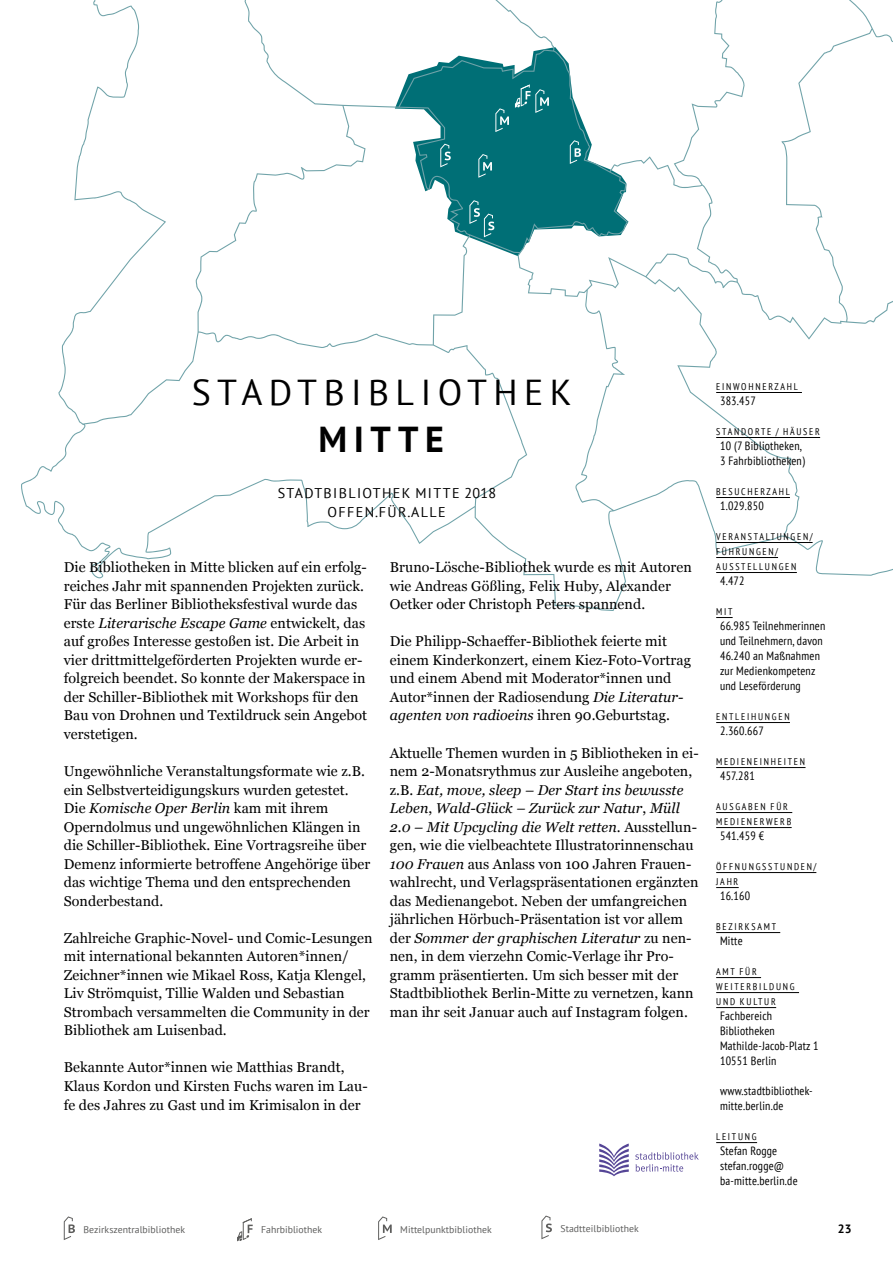
<style>
.page{position:relative;width:893px;height:1263px;background:#fff}
.page>*{position:absolute;margin:0;border:0;box-sizing:border-box;transform-origin:0 0}
.t1{font:36px "PT Sans";letter-spacing:.18em;color:#000}
.t2{font:700 36px "PT Sans";letter-spacing:.18em;color:#000}
.t3{font:14.25px/18.5px "Georgia";letter-spacing:.005em;color:#000}
.t4{font:14.1px/18.6px "PT Sans";letter-spacing:.1em;color:#000;text-align:center}
.t5{font:condensed 12px/15px "PT Sans";letter-spacing:.02em;color:#000}
.t6{font:700 12px "PT Sans";color:#000}
.t7{font:condensed 9.75px/15px "PT Sans";letter-spacing:.18em;color:#000}
.t8{font:9.75px "PT Sans";letter-spacing:.005em;color:#5c5c5b}
.s1{font-style:italic}
</style>
<div class="page">
<svg style="left:21px;top:0;width:872px;height:611px"></svg>
<svg style="left:570px;top:140px;width:11px;height:24px"></svg>
<svg style="left:440px;top:144px;width:11px;height:23px"></svg>
<svg style="left:469px;top:200px;width:25px;height:37px"></svg>
<svg style="left:478px;top:154px;width:14px;height:24px"></svg>
<svg style="left:495px;top:108px;width:14px;height:24px"></svg>
<svg style="left:515px;top:85px;width:34px;height:28px"></svg>
<hr style="left:716px;top:392px;width:86px;height:1px;background:#000">
<hr style="left:716px;top:437px;width:104px;height:1px;background:#000">
<hr style="left:716px;top:497px;width:74px;height:1px;background:#000">
<hr style="left:716px;top:542px;width:97px;height:1px;background:#000">
<hr style="left:716px;top:557px;width:62px;height:1px;background:#000">
<hr style="left:716px;top:572px;width:81px;height:1px;background:#000">
<svg style="left:716px;top:617px;width:17px;height:1px"></svg>
<hr style="left:716px;top:722px;width:74px;height:1px;background:#000">
<hr style="left:716px;top:767px;width:89px;height:1px;background:#000">
<hr style="left:716px;top:812px;width:76px;height:1px;background:#000">
<hr style="left:716px;top:827px;width:76px;height:1px;background:#000">
<hr style="left:716px;top:872px;width:100px;height:1px;background:#000">
<svg style="left:716px;top:887px;width:23px;height:1px"></svg>
<hr style="left:716px;top:932px;width:64px;height:1px;background:#000">
<hr style="left:716px;top:977px;width:45px;height:1px;background:#000">
<hr style="left:716px;top:992px;width:83px;height:1px;background:#000">
<hr style="left:716px;top:1007px;width:60px;height:1px;background:#000">
<hr style="left:716px;top:1142px;width:41px;height:1px;background:#000">
<svg style="left:541px;top:1215px;width:11px;height:24px"></svg>
<svg style="left:64px;top:1216px;width:11px;height:24px"></svg>
<svg style="left:378px;top:1216px;width:14px;height:24px"></svg>
<svg style="left:237px;top:1218px;width:16px;height:23px"></svg>
<svg style="left:599px;top:1143px;width:30px;height:33px"></svg>
<svg style="left:635px;top:1152px;width:64px;height:19px"></svg>
<h1 class="t1" style="left:192px;top:370px;width:382px">STADTBIBLIOTHEK</h1>
<h1 class="t2" style="left:319px;top:416px;width:127px">MITTE</h1>
<p class="t4" style="left:278px;top:483px;width:220px">STADTBIBLIOTHEK MITTE 2018<br>OFFEN.FÜR.ALLE</p>
<p class="t3" style="left:64px;top:558px;width:305px">Die Bibliotheken in Mitte blicken auf ein erfolg&shy;reiches Jahr mit spannenden Projekten zurück.<br>Für das Berliner Bibliotheksfestival wurde das erste <span class="s1">Literarische Escape Game</span> entwickelt, das auf großes Interesse gestoßen ist. Die Arbeit in vier drittmittelgeförderten Projekten wurde er&shy;folgreich beendet. So konnte der Makerspace in der Schiller-Bibliothek mit Workshops für den Bau von Drohnen und Textildruck sein Angebot verstetigen.</p>
<p class="t3" style="left:64px;top:762px;width:308px">Ungewöhnliche Veranstaltungsformate wie z.B. ein Selbstverteidigungskurs wurden getestet.<br>Die <span class="s1">Komische Oper Berlin</span> kam mit ihrem Operndolmus und ungewöhnlichen Klängen in die Schiller-Bibliothek. Eine Vortragsreihe über Demenz informierte betroffene Angehörige über das wichtige Thema und den entsprechenden Sonderbestand.</p>
<p class="t3" style="left:64px;top:928px;width:310px">Zahlreiche Graphic-Novel- und Comic-Lesungen mit international bekannten Autoren*innen/ Zeichner*innen wie Mikael Ross, Katja Klengel, Liv Strömquist, Tillie Walden und Sebastian Strombach versammelten die Community in der Bibliothek am Luisenbad.</p>
<p class="t3" style="left:64px;top:1058px;width:305px">Bekannte Autor*innen wie Matthias Brandt,<br>Klaus Kordon und Kirsten Fuchs waren im Lau&shy;fe des Jahres zu Gast und im Krimisalon in der</p>
<p class="t3" style="left:390px;top:558px;width:303px">Bruno-Lösche-Bibliothek wurde es mit Autoren wie Andreas Gößling, Felix Huby, Alexander<br>Oetker oder Christoph Peters spannend.</p>
<p class="t3" style="left:390px;top:632px;width:303px">Die Philipp-Schaeffer-Bibliothek feierte mit einem Kinderkonzert, einem Kiez-Foto-Vortrag und einem Abend mit Moderator*innen und Autor*innen der Radiosendung <span class="s1">Die Literatur&shy;agenten von radioeins</span> ihren 90.Geburtstag.</p>
<p class="t3" style="left:390px;top:743px;width:310px">Aktuelle Themen wurden in 5 Bibliotheken in ei&shy;nem 2-Monatsrythmus zur Ausleihe angeboten, z.B. <span class="s1">Eat, move, sleep – Der Start ins bewusste Leben</span>, <span class="s1">Wald-Glück – Zurück zur Natur</span>, <span class="s1">Müll 2.0 – Mit Upcycling die Welt retten</span>. Ausstellun&shy;gen, wie die vielbeachtete Illustratorinnenschau <span class="s1">100 Frauen</span> aus Anlass von 100 Jahren Frauen&shy;wahlrecht, und Verlagspräsentationen ergänzten das Medienangebot. Neben der umfangreichen jährlichen Hörbuch-Präsentation ist vor allem der <span class="s1">Sommer der graphischen Literatur</span> zu nen&shy;nen, in dem vierzehn Comic-Verlage ihr Pro&shy;gramm präsentierten. Um sich besser mit der Stadtbibliothek Berlin-Mitte zu vernetzen, kann man ihr seit Januar auch auf Instagram folgen.</p>
<p class="t7" style="left:716px;top:378px;width:83px">EINWOHNERZAHL</p>
<p class="t5" style="left:720px;top:392px;width:37px">383.457</p>
<p class="t7" style="left:716px;top:423px;width:105px">STANDORTE / HÄUSER</p>
<p class="t5" style="left:720px;top:437px;width:86px">10 (7 Bibliotheken,<br>3 Fahrbibliotheken)</p>
<p class="t7" style="left:716px;top:483px;width:75px">BESUCHERZAHL</p>
<p class="t5" style="left:720px;top:497px;width:45px">1.029.850</p>
<p class="t7" style="left:716px;top:528px;width:98px">VERANSTALTUNGEN/<br>FÜHRUNGEN/<br>AUSSTELLUNGEN</p>
<p class="t5" style="left:720px;top:572px;width:26px">4.472</p>
<p class="t7" style="left:716px;top:603px;width:18px">MIT</p>
<p class="t5" style="left:720px;top:617px;width:107px">66.985 Teilnehmerinnen und Teilnehmern, davon<br>46.240 an Maßnahmen zur Medienkompetenz und Leseförderung</p>
<p class="t7" style="left:716px;top:708px;width:75px">ENTLEIHUNGEN</p>
<p class="t5" style="left:720px;top:722px;width:45px">2.360.667</p>
<p class="t7" style="left:716px;top:753px;width:90px">MEDIENEINHEITEN</p>
<p class="t5" style="left:720px;top:767px;width:36px">457.281</p>
<p class="t7" style="left:716px;top:798px;width:77px">AUSGABEN FÜR<br>MEDIENERWERB</p>
<p class="t5" style="left:720px;top:827px;width:46px">541.459 €</p>
<p class="t7" style="left:716px;top:858px;width:102px">ÖFFNUNGSSTUNDEN/<br>JAHR</p>
<p class="t5" style="left:720px;top:887px;width:32px">16.160</p>
<p class="t7" style="left:716px;top:918px;width:61px">BEZIRKSAMT</p>
<p class="t5" style="left:720px;top:932px;width:24px">Mitte</p>
<p class="t7" style="left:716px;top:963px;width:80px">AMT FÜR<br>WEITERBILDUNG<br>UND KULTUR</p>
<p class="t5" style="left:720px;top:1007px;width:100px">Fachbereich<br>Bibliotheken<br>Mathilde-Jacob-Platz 1<br>10551 Berlin</p>
<p class="t5" style="left:720px;top:1082px;width:94px">www.stadtbibliothek&shy;mitte.berlin.de</p>
<p class="t7" style="left:716px;top:1128px;width:42px">LEITUNG</p>
<p class="t5" style="left:720px;top:1142px;width:79px">Stefan Rogge stefan.rogge@ ba-mitte.berlin.de</p>
<p class="t8" style="left:84px;top:1223px;width:103px">Bezirkszentralbibliothek</p>
<p class="t8" style="left:261px;top:1223px;width:63px">Fahrbibliothek</p>
<p class="t8" style="left:400px;top:1223px;width:93px">Mittelpunktbibliothek</p>
<p class="t8" style="left:560px;top:1222px;width:80px">Stadtteilbibliothek</p>
<p class="t6" style="left:838px;top:1221px;width:15px">23</p>
</div>
